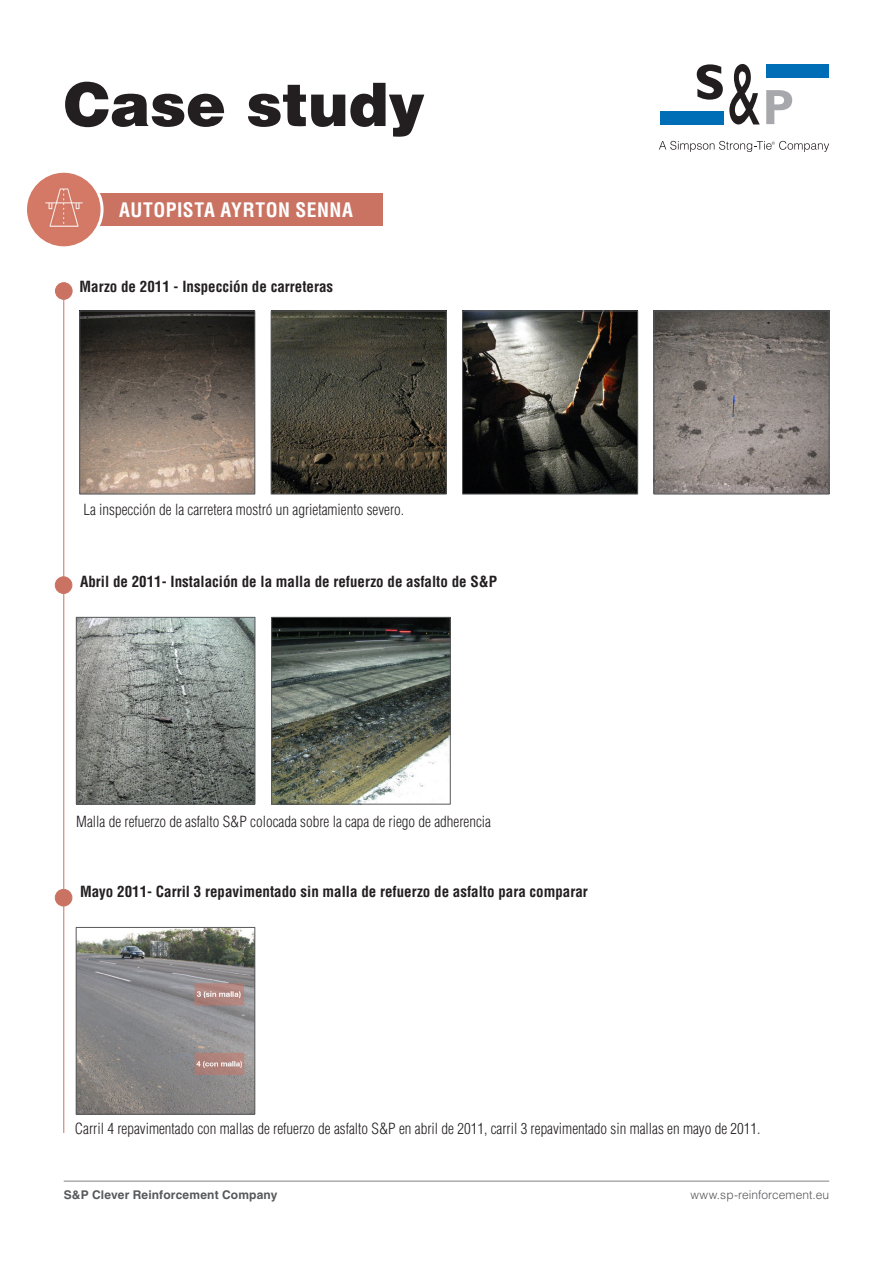
<style>
.page{position:relative;width:893px;height:1263px;background:#fff}
.page>*{position:absolute;margin:0;border:0;box-sizing:border-box;transform-origin:0 0}
.t1{font:900 60px "Helvetica LT Std";letter-spacing:-.005em;color:#231f20}
.PRODUCT_NAME{font:700 condensed 19.5px "Helvetica LT Std";letter-spacing:.025em;color:#fff}
.t2{font:300 condensed 15px "Helvetica LT Std";color:#231f20}
.t3{font:700 condensed 15px "Helvetica LT Std";color:#231f20}
.t4{font:700 12px "Helvetica LT Std";letter-spacing:.015em;color:#57585a}
.t5{font:300 12px "Helvetica LT Std";letter-spacing:.005em;color:#57585a}
</style>
<div class="page">
<hr style="left:64px;top:1181px;width:765px;height:1px;background:#808285">
<div style="left:660px;top:111px;width:63px;height:13px;background:#006eb6"></div>
<div style="left:766px;top:64px;width:63px;height:13px;background:#006eb6"></div>
<svg style="left:697px;top:64px;width:26px;height:36px"></svg>
<svg style="left:729px;top:64px;width:31px;height:60px"></svg>
<svg style="left:766px;top:90px;width:26px;height:34px"></svg>
<svg style="left:659px;top:141px;width:170px;height:11px"></svg>
<div style="left:75px;top:193px;width:307px;height:33px;background:#ca7363"></div>
<img style="left:26px;top:171px;width:76px;height:77px;border-radius:38px">
<div style="left:24px;top:170px;width:80px;height:79px;border:3px solid #fff;border-radius:50%"></div>
<hr style="left:64px;top:291px;width:1px;height:842px;background:#ca7363">
<div style="left:55px;top:283px;width:17px;height:16px;background:#ca7363;border-radius:50%"></div>
<div style="left:55px;top:282px;width:17px;height:17px;border:1px solid #ca7363;border-radius:50%"></div>
<div style="left:55px;top:577px;width:17px;height:16px;background:#ca7363;border-radius:50%"></div>
<div style="left:55px;top:577px;width:17px;height:17px;border:1px solid #ca7363;border-radius:50%"></div>
<div style="left:55px;top:889px;width:17px;height:17px;background:#ca7363;border-radius:50%"></div>
<div style="left:55px;top:889px;width:17px;height:17px;border:1px solid #ca7363;border-radius:50%"></div>
<img style="left:82px;top:313px;width:171px;height:179px">
<div style="left:80px;top:311px;width:175px;height:183px;border:1px solid #57585a"></div>
<img style="left:273px;top:313px;width:171px;height:179px">
<div style="left:271px;top:311px;width:175px;height:183px;border:1px solid #57585a"></div>
<img style="left:464px;top:313px;width:172px;height:179px">
<div style="left:462px;top:311px;width:176px;height:183px;border:1px solid #57585a"></div>
<img style="left:656px;top:313px;width:171px;height:179px">
<div style="left:654px;top:311px;width:175px;height:183px;border:1px solid #57585a"></div>
<img style="left:78px;top:619px;width:175px;height:183px">
<div style="left:76px;top:617px;width:179px;height:187px;border:1px solid #57585a"></div>
<img style="left:273px;top:619px;width:175px;height:183px">
<div style="left:271px;top:617px;width:179px;height:187px;border:1px solid #57585a"></div>
<img style="left:78px;top:929px;width:175px;height:183px">
<div style="left:76px;top:927px;width:179px;height:187px;border:1px solid #57585a"></div>
<h1 class="t1" style="left:64px;top:65px;width:363px">Case study</h1>
<p class="PRODUCT_NAME" style="left:119px;top:197px;width:235px">AUTOPISTA AYRTON SENNA</p>
<p class="t3" style="left:80px;top:277px;width:255px">Marzo de 2011 - Inspección de carreteras</p>
<p class="t2" style="left:83px;top:500px;width:322px">La inspección de la carretera mostró un agrietamiento severo.</p>
<p class="t3" style="left:80px;top:572px;width:418px">Abril de 2011- Instalación de la malla de refuerzo de asfalto de S&amp;P</p>
<p class="t2" style="left:76px;top:812px;width:416px">Malla de refuerzo de asfalto S&amp;P colocada sobre la capa de riego de adherencia</p>
<p class="t3" style="left:80px;top:882px;width:509px">Mayo 2011- Carril 3 repavimentado sin malla de refuerzo de asfalto para comparar</p>
<p class="t2" style="left:75px;top:1119px;width:687px">Carril 4 repavimentado con mallas de refuerzo de asfalto S&amp;P en abril de 2011, carril 3 repavimentado sin mallas en mayo de 2011.</p>
<p class="t4" style="left:64px;top:1188px;width:215px">S&amp;P Clever Reinforcement Company</p>
<p class="t5" style="left:690px;top:1188px;width:140px">www.sp-reinforcement.eu</p>
</div>
